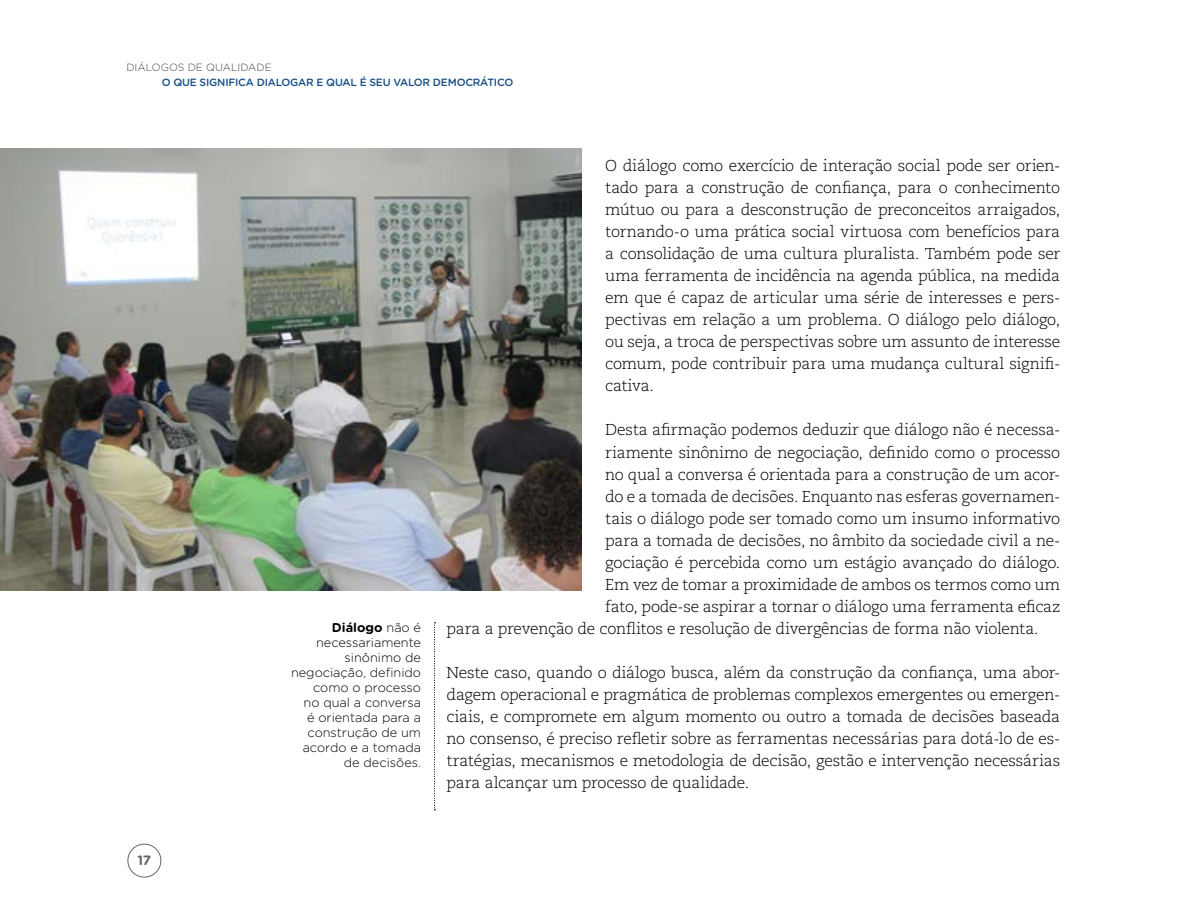
<style>
.page{position:relative;width:1188px;height:918px;background:#fff}
.page>*{position:absolute;margin:0;border:0;box-sizing:border-box;transform-origin:0 0}
.t1{font:300 15.75px/22px "Caecilia LT Std";letter-spacing:-.015em;color:#000;text-align:justify}
.t2{font:700 13.5px "Gotham Rounded";color:#666}
.t3{font:300 12.75px/15px "Gotham Rounded";color:#000;text-align:right}
.t4{font:500 10.5px "Gotham Rounded";letter-spacing:-.02em;color:#164e87}
.t5{font:300 10.5px "Gotham Rounded";color:#474747}
.s1{font-weight:700}
</style>
<div class="page">
<div style="left:128px;top:844px;width:33px;height:34px;border:1px solid #666;border-radius:50%"></div>
<svg style="left:434px;top:622px;width:1px;height:188px"></svg>
<img style="left:0;top:149px;width:581px;height:441px">
<p class="t5" style="left:126px;top:61px;width:147px">DIÁLOGOS DE QUALIDADE</p>
<p class="t4" style="left:162px;top:74px;width:353px">O QUE SIGNIFICA DIALOGAR E QUAL É SEU VALOR DEMOCRÁTICO</p>
<p class="t2" style="left:137px;top:850px;width:15px">17</p>
<p class="t3" style="left:291px;top:619px;width:132px"><span class="s1">Diálogo</span> não é necessariamente sinônimo de negociação, definido como o processo<br>no qual a conversa<br>é orientada para a construção de um acordo e a tomada de decisões.</p>
<p class="t1" style="left:605px;top:155px;width:457px">O diálogo como exercício de interação social pode ser orien&shy;tado para a construção de confiança, para o conhecimento mútuo ou para a desconstrução de preconceitos arraigados, tornando-o uma prática social virtuosa com benefícios para a consolidação de uma cultura pluralista. Também pode ser uma ferramenta de incidência na agenda pública, na medida em que é capaz de articular uma série de interesses e pers&shy;pectivas em relação a um problema. O diálogo pelo diálogo, ou seja, a troca de perspectivas sobre um assunto de interesse comum, pode contribuir para uma mudança cultural signifi&shy;cativa.</p>
<p class="t1" style="left:605px;top:419px;width:457px">Desta afirmação podemos deduzir que diálogo não é necessa-</p>
<p class="t1" style="left:605px;top:441px;width:457px">riamente sinônimo de negociação, definido como o processo</p>
<p class="t1" style="left:605px;top:463px;width:457px">no qual a conversa é orientada para a construção de um acor-</p>
<p class="t1" style="left:605px;top:486px;width:457px">do e a tomada de decisões. Enquanto nas esferas governamen-</p>
<p class="t1" style="left:605px;top:508px;width:457px">tais o diálogo pode ser tomado como um insumo informativo</p>
<p class="t1" style="left:605px;top:530px;width:457px">para a tomada de decisões, no âmbito da sociedade civil a ne-</p>
<p class="t1" style="left:605px;top:552px;width:457px">gociação é percebida como um estágio avançado do diálogo.</p>
<p class="t1" style="left:605px;top:574px;width:457px">Em vez de tomar a proximidade de ambos os termos como um</p>
<p class="t1" style="left:605px;top:596px;width:457px">fato, pode-se aspirar a tornar o diálogo uma ferramenta eficaz</p>
<p class="t1" style="left:447px;top:618px;width:593px">para a prevenção de conflitos e resolução de divergências de forma não violenta.</p>
<p class="t1" style="left:447px;top:662px;width:615px">Neste caso, quando o diálogo busca, além da construção da confiança, uma abor&shy;dagem operacional e pragmática de problemas complexos emergentes ou emergen&shy;ciais, e compromete em algum momento ou outro a tomada de decisões baseada no consenso, é preciso refletir sobre as ferramentas necessárias para dotá-lo de es&shy;tratégias, mecanismos e metodologia de decisão, gestão e intervenção necessárias para alcançar um processo de qualidade.</p>
</div>
